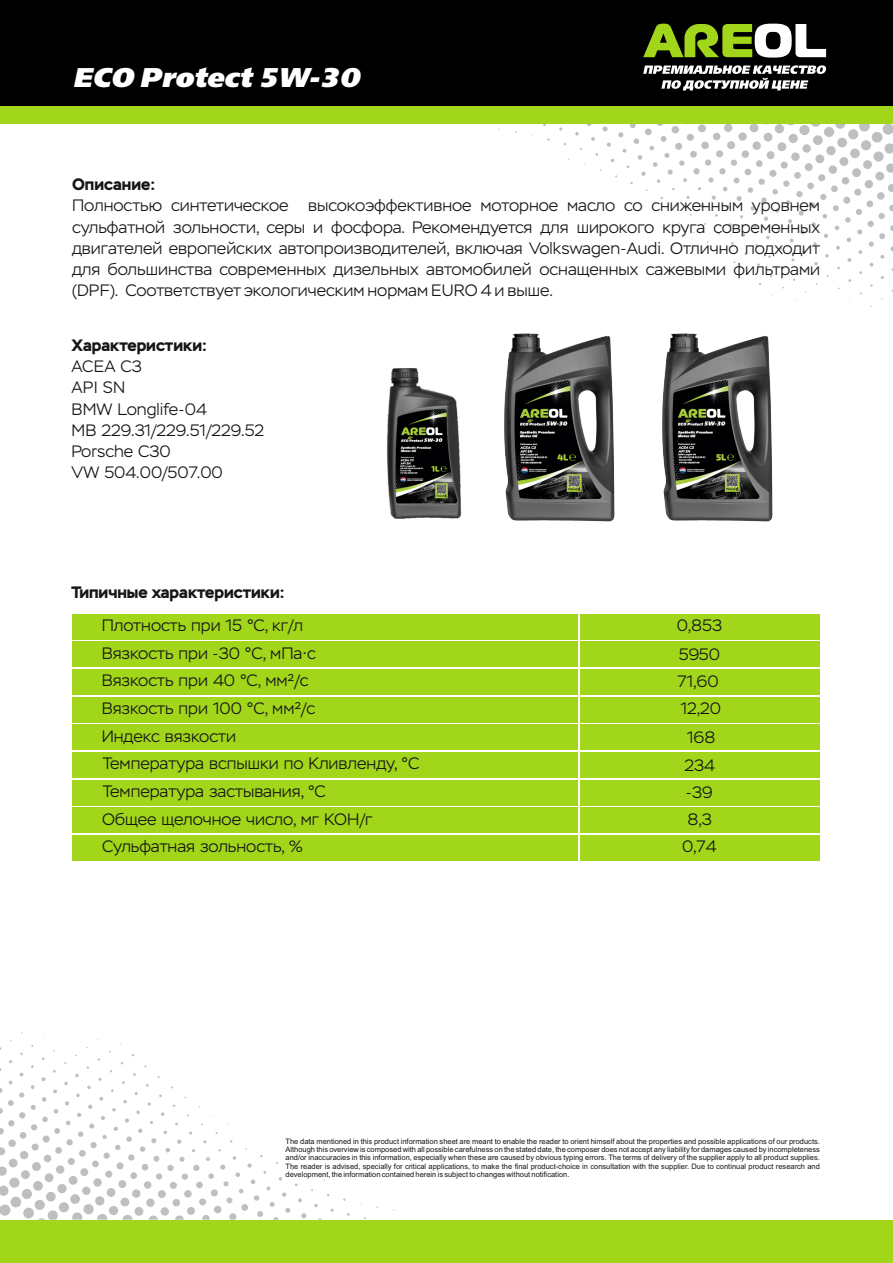
<style>
.page{position:relative;width:893px;height:1263px;background:#fff}
.page>*{position:absolute;margin:0;border:0;box-sizing:border-box;transform-origin:0 0}
.t1{font:italic 27px "Free Set Extra CTT";color:#fff}
.t2{font:300 16.5px/27.6px "Stem";color:#151616}
.t3{font:700 16.5px "Stem";color:#151616}
.t4{font:7.5px/8.4px "Arial";color:#151616;text-align:justify}
.s1{font-family:"Arial";font-weight:400}
</style>
<div class="page">
<div style="left:0;top:0;width:893px;height:106px;background:#000"></div>
<div style="left:866px;top:201px;width:7px;height:6px;background:#bdbfc1;border-radius:50%"></div>
<div style="left:878px;top:213px;width:7px;height:6px;background:#bdbfc1;border-radius:50%"></div>
<svg style="left:868px;top:221px;width:25px;height:71px"></svg>
<div style="left:865px;top:180px;width:8px;height:8px;background:#bdbfc1;border-radius:50%"></div>
<div style="left:877px;top:192px;width:8px;height:8px;background:#bdbfc1;border-radius:50%"></div>
<svg style="left:889px;top:205px;width:4px;height:6px"></svg>
<div style="left:863px;top:160px;width:9px;height:9px;background:#bdbfc1;border-radius:50%"></div>
<div style="left:875px;top:172px;width:9px;height:9px;background:#bdbfc1;border-radius:50%"></div>
<svg style="left:888px;top:184px;width:5px;height:8px"></svg>
<div style="left:861px;top:140px;width:10px;height:10px;background:#bdbfc1;border-radius:50%"></div>
<div style="left:873px;top:151px;width:11px;height:11px;background:#bdbfc1;border-radius:50%"></div>
<svg style="left:886px;top:163px;width:7px;height:10px"></svg>
<svg style="left:559px;top:123px;width:303px;height:179px"></svg>
<svg style="left:859px;top:121px;width:11px;height:11px"></svg>
<div style="left:872px;top:132px;width:10px;height:11px;background:#bdbfc1;border-radius:50%"></div>
<svg style="left:884px;top:143px;width:9px;height:11px"></svg>
<svg style="left:883px;top:124px;width:10px;height:11px"></svg>
<div style="left:20px;top:1132px;width:6px;height:7px;background:#bdbfc1;border-radius:50%"></div>
<div style="left:20px;top:1151px;width:8px;height:8px;background:#bdbfc1;border-radius:50%"></div>
<div style="left:8px;top:1139px;width:8px;height:8px;background:#bdbfc1;border-radius:50%"></div>
<svg style="left:0;top:1047px;width:25px;height:87px"></svg>
<div style="left:21px;top:1170px;width:9px;height:9px;background:#bdbfc1;border-radius:50%"></div>
<div style="left:9px;top:1159px;width:9px;height:8px;background:#bdbfc1;border-radius:50%"></div>
<svg style="left:0;top:1147px;width:5px;height:8px"></svg>
<div style="left:22px;top:1189px;width:10px;height:10px;background:#bdbfc1;border-radius:50%"></div>
<div style="left:9px;top:1177px;width:11px;height:11px;background:#bdbfc1;border-radius:50%"></div>
<svg style="left:0;top:1166px;width:7px;height:10px"></svg>
<svg style="left:31px;top:1037px;width:303px;height:183px"></svg>
<div style="left:23px;top:1208px;width:11px;height:10px;background:#bdbfc1;border-radius:50%"></div>
<div style="left:11px;top:1197px;width:10px;height:10px;background:#bdbfc1;border-radius:50%"></div>
<svg style="left:0;top:1185px;width:8px;height:11px"></svg>
<svg style="left:0;top:1204px;width:10px;height:12px"></svg>
<div style="left:0;top:106px;width:893px;height:17px;background:#a1d61a"></div>
<div style="left:0;top:1220px;width:893px;height:42px;background:#a1d61a"></div>
<div style="left:580px;top:614px;width:240px;height:25px;background:#a1d61a"></div>
<div style="left:580px;top:642px;width:240px;height:25px;background:#a1d61a"></div>
<div style="left:580px;top:669px;width:240px;height:26px;background:#a1d61a"></div>
<div style="left:580px;top:697px;width:240px;height:25px;background:#a1d61a"></div>
<div style="left:580px;top:724px;width:240px;height:26px;background:#a1d61a"></div>
<div style="left:580px;top:752px;width:240px;height:26px;background:#a1d61a"></div>
<div style="left:580px;top:780px;width:240px;height:25px;background:#a1d61a"></div>
<div style="left:580px;top:807px;width:240px;height:26px;background:#a1d61a"></div>
<div style="left:580px;top:835px;width:240px;height:25px;background:#a1d61a"></div>
<div style="left:73px;top:614px;width:505px;height:25px;background:#a1d61a"></div>
<div style="left:73px;top:642px;width:505px;height:25px;background:#a1d61a"></div>
<div style="left:73px;top:669px;width:505px;height:26px;background:#a1d61a"></div>
<div style="left:73px;top:697px;width:505px;height:25px;background:#a1d61a"></div>
<div style="left:73px;top:724px;width:505px;height:26px;background:#a1d61a"></div>
<div style="left:73px;top:752px;width:505px;height:26px;background:#a1d61a"></div>
<div style="left:73px;top:780px;width:505px;height:25px;background:#a1d61a"></div>
<div style="left:73px;top:807px;width:505px;height:26px;background:#a1d61a"></div>
<div style="left:73px;top:835px;width:505px;height:25px;background:#a1d61a"></div>
<svg style="left:643px;top:24px;width:183px;height:34px"></svg>
<svg style="left:643px;top:65px;width:183px;height:25px"></svg>
<img style="left:504px;top:333px;width:111px;height:188px">
<img style="left:662px;top:334px;width:111px;height:188px">
<img style="left:386px;top:368px;width:76px;height:150px">
<h1 class="t1" style="left:73px;top:66px;width:288px">ECO Protect 5W-30</h1>
<p class="t3" style="left:72px;top:177px;width:85px">Описание:</p>
<p class="t2" style="left:72px;top:196px;width:749px;line-height:21.3px;text-align:justify">Полностью синтетическое высокоэффективное моторное масло со сниженным уровнем сульфатной зольности, серы и фосфора. Рекомендуется для широкого круга современных двигателей европейских автопроизводителей, включая Volkswagen-Audi. Отлично подходит для большинства современных дизельных автомобилей оснащенных сажевыми фильтрами (DPF). Соответствует экологическим нормам EURO 4 и выше.</p>
<p class="t3" style="left:71px;top:338px;width:137px">Характеристики:</p>
<p class="t2" style="left:71px;top:357px;width:194px;line-height:21.3px">ACEA C3<br>API SN<br>BMW Longlife-04<br>MB 229.31/229.51/229.52<br>Porsche C30<br>VW 504.00/507.00</p>
<p class="t3" style="left:71px;top:585px;width:215px">Типичные характеристики:</p>
<p class="t2" style="left:102px;top:612px;width:319px">Плотность при 15 °C, кг/л<br>Вязкость при -30 °C, мПа<span class="s1">∙</span>с<br>Вязкость при 40 °C, мм²/с<br>Вязкость при 100 °C, мм²/с<br>Индекс вязкости<br>Температура вспышки по Кливленду, °C<br>Температура застывания, °C<br>Общее щелочное число, мг KOH/г<br>Сульфатная зольность, %</p>
<p class="t2" style="left:677px;top:612px;width:47px;line-height:28.8px">0,853<br>5950</p>
<p class="t2" style="left:678px;top:668px;width:45px;text-align:center">71,60<br>12,20<br>168<br>234 -39<br>8,3<br>0,74</p>
<p class="t4" style="left:286px;top:1137px;width:536px">The data mentioned in this product information sheet are meant to enable the reader to orient himself about the properties and possible applications of our products.<br>Although this overview is composed with all possible carefulness on the stated date, the composer does not accept any liability for damages caused by incompleteness and/or inaccuracies in this information, especially when these are caused by obvious typing errors. The terms of delivery of the supplier apply to all product supplies.<br>The reader is advised, specially for critical applications, to make the final product-choice in consultation with the supplier. Due to continual product research and development, the information contained herein is subject to changes without notification.</p>
</div>
